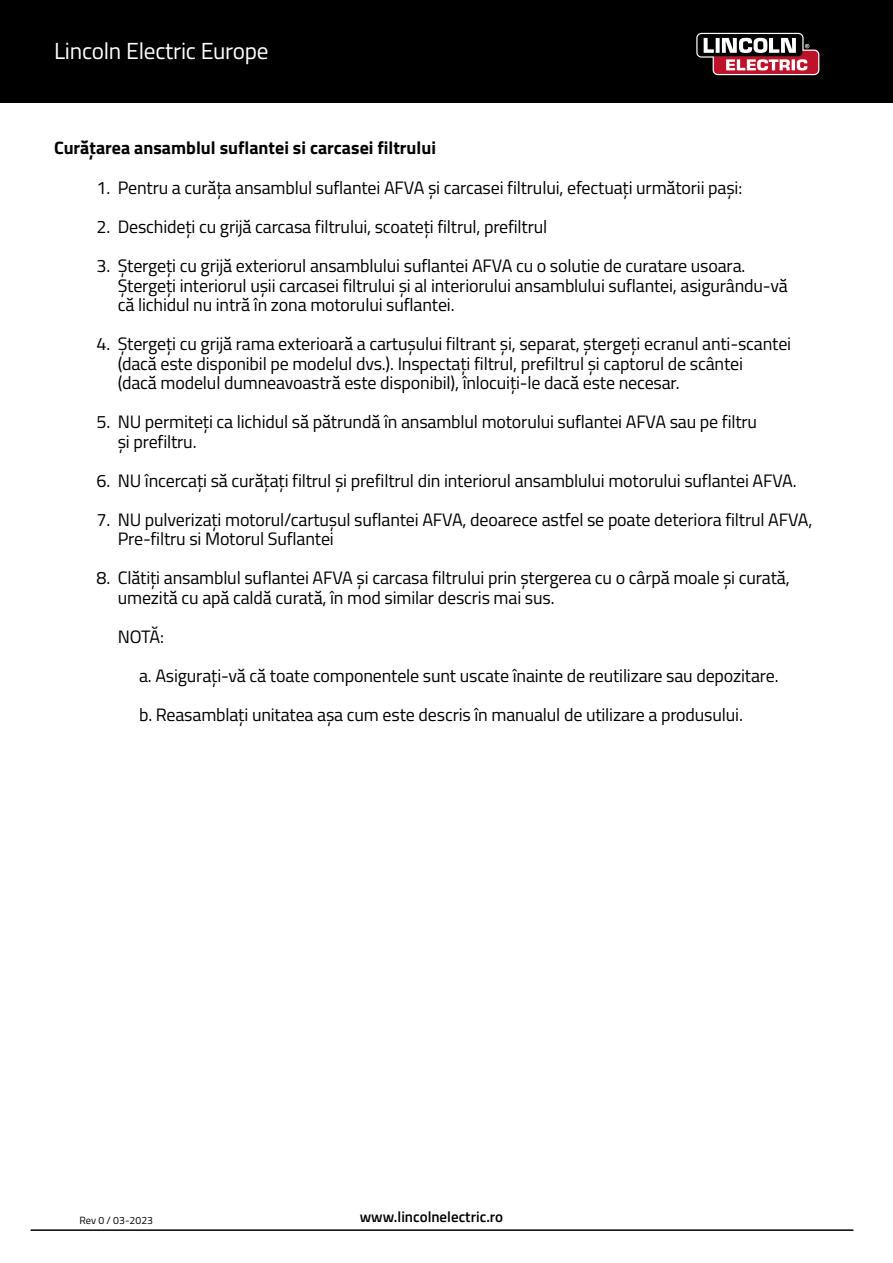
<style>
.page{position:relative;width:893px;height:1263px;background:#fff}
.page>*{position:absolute;margin:0;border:0;box-sizing:border-box;transform-origin:0 0}
.t1{font:23.25px "Titillium";letter-spacing:-.01em;color:#fff}
.t2{font:18px/19.5px "Titillium";letter-spacing:-.01em;color:#000}
.t3{font:700 18px "Titillium";color:#000}
.t4{font:600 15px "Titillium";color:#000}
.t5{font:10.5px "Titillium";color:#000}
</style>
<div class="page">
<div style="left:0;top:0;width:893px;height:103px;background:#000"></div>
<hr style="left:31px;top:1229px;width:822px;height:2px;background:#000">
<svg style="left:696px;top:33px;width:123px;height:42px"></svg>
<p class="t1" style="left:54px;top:34px;width:216px">Lincoln Electric Europe</p>
<p class="t3" style="left:54px;top:134px;width:384px">Curățarea ansamblul suflantei si carcasei filtrului</p>
<p class="t2" style="left:97px;top:177px;width:647px">1. Pentru a curăța ansamblul suflantei AFVA și carcasei filtrului, efectuați următorii pași:</p>
<p class="t2" style="left:97px;top:216px;width:452px">2. Deschideți cu grijă carcasa filtrului, scoateți filtrul, prefiltrul</p>
<p class="t2" style="left:118px;top:255px;width:671px;text-indent:-21px">3. Ștergeți cu grijă exteriorul ansamblului suflantei AFVA cu o solutie de curatare usoara.<br>Ștergeți interiorul ușii carcasei filtrului și al interiorului ansamblului suflantei, asigurându-vă că lichidul nu intră în zona motorului suflantei.</p>
<p class="t2" style="left:118px;top:333px;width:675px;text-indent:-21px">4. Ștergeți cu grijă rama exterioară a cartușului filtrant și, separat, ștergeți ecranul anti-scantei (dacă este disponibil pe modelul dvs.). Inspectați filtrul, prefiltrul și captorul de scântei<br>(dacă modelul dumneavoastră este disponibil), înlocuiți-le dacă este necesar.</p>
<p class="t2" style="left:118px;top:411px;width:641px;text-indent:-21px">5. NU permiteți ca lichidul să pătrundă în ansamblul motorului suflantei AFVA sau pe filtru și prefiltru.</p>
<p class="t2" style="left:97px;top:470px;width:702px">6. NU încercați să curățați filtrul și prefiltrul din interiorul ansamblului motorului suflantei AFVA.</p>
<p class="t2" style="left:118px;top:509px;width:696px;text-indent:-21px">7. NU pulverizați motorul/cartușul suflantei AFVA, deoarece astfel se poate deteriora filtrul AFVA,<br>Pre-filtru si Motorul Suflantei</p>
<p class="t2" style="left:118px;top:567px;width:673px;text-indent:-21px">8. Clătiți ansamblul suflantei AFVA și carcasa filtrului prin ștergerea cu o cârpă moale și curată, umezită cu apă caldă curată, în mod similar descris mai sus.</p>
<p class="t2" style="left:139px;top:616px;width:641px;line-height:39px;text-indent:-21px">NOTĂ:<br>a. Asigurați-vă că toate componentele sunt uscate înainte de reutilizare sau depozitare. b. Reasamblați unitatea așa cum este descris în manualul de utilizare a produsului.</p>
<p class="t5" style="left:80px;top:1213px;width:75px">Rev 0 / 03-2023</p>
<p class="t4" style="left:360px;top:1206px;width:145px">www.lincolnelectric.ro</p>
</div>
